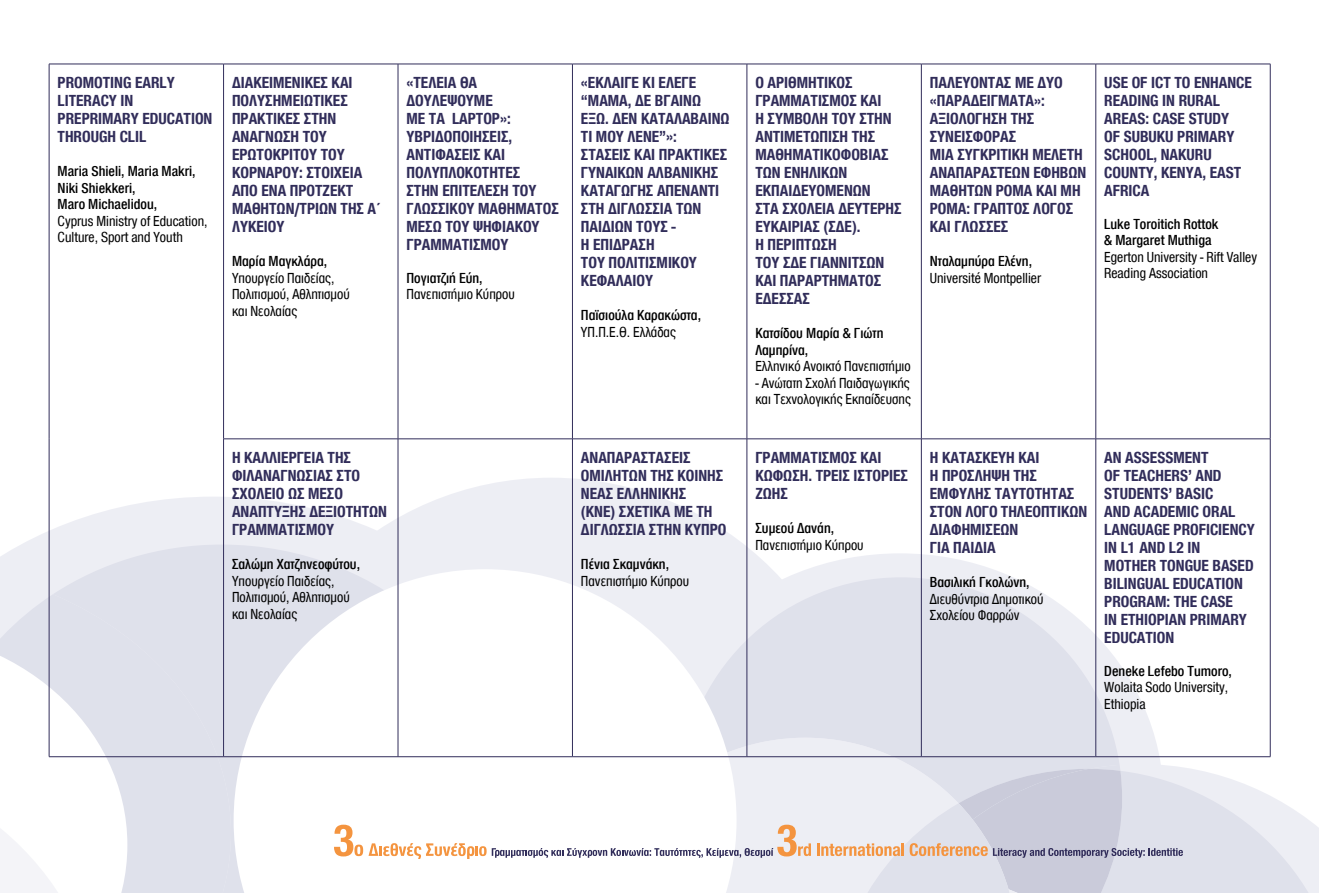
<style>
.page{position:relative;width:1319px;height:893px;background:#fff}
.page>*{position:absolute;margin:0;border:0;box-sizing:border-box;transform-origin:0 0}
.t1{font:700 16.5px/18px "CF Helvetica Cond";color:#312d5a}
.t2{font:15px/16.5px "CF Helvetica Cond";color:#000}
.t3{font:500 15px/16.5px "CF Helvetica Cond";color:#000}
</style>
<div class="page">
<svg style="left:398px;top:478px;width:356px;height:91px;fill:#edeef4"></svg>
<svg style="left:0;top:497px;width:587px;height:72px;fill:#edeef4"></svg>
<div style="left:0;top:564px;width:53px;height:30px;background:#edeef4"></div>
<svg style="left:636px;top:553px;width:461px;height:24px;fill:#edeef4"></svg>
<svg style="left:736px;top:577px;width:361px;height:52px;background:#e7e8f0"></svg>
<svg style="left:53px;top:545px;width:462px;height:84px;background:#e5e7ef"></svg>
<svg style="left:0;top:594px;width:231px;height:35px;background:#e0e2eb"></svg>
<svg style="left:233px;top:569px;width:503px;height:60px"></svg>
<svg style="left:0;top:629px;width:1318px;height:264px"></svg>
<hr style="left:49px;top:64px;width:174px;height:1px;background:#312d5a">
<hr style="left:49px;top:64px;width:1px;height:375px;background:#312d5a">
<hr style="left:223px;top:64px;width:175px;height:1px;background:#312d5a">
<hr style="left:223px;top:64px;width:1px;height:375px;background:#312d5a">
<hr style="left:398px;top:64px;width:174px;height:1px;background:#312d5a">
<hr style="left:397px;top:64px;width:1px;height:375px;background:#312d5a">
<hr style="left:572px;top:64px;width:174px;height:1px;background:#312d5a">
<hr style="left:572px;top:64px;width:1px;height:375px;background:#312d5a">
<hr style="left:746px;top:64px;width:175px;height:1px;background:#312d5a">
<hr style="left:746px;top:64px;width:1px;height:375px;background:#312d5a">
<hr style="left:921px;top:64px;width:174px;height:1px;background:#312d5a">
<hr style="left:920px;top:64px;width:1px;height:375px;background:#312d5a">
<hr style="left:1095px;top:64px;width:175px;height:1px;background:#312d5a">
<hr style="left:1095px;top:64px;width:1px;height:375px;background:#312d5a">
<hr style="left:1269px;top:64px;width:1px;height:375px;background:#312d5a">
<hr style="left:49px;top:439px;width:1px;height:317px;background:#312d5a">
<hr style="left:223px;top:439px;width:175px;height:1px;background:#312d5a">
<hr style="left:223px;top:439px;width:1px;height:317px;background:#312d5a">
<hr style="left:398px;top:439px;width:174px;height:1px;background:#312d5a">
<hr style="left:397px;top:439px;width:1px;height:317px;background:#312d5a">
<hr style="left:572px;top:439px;width:174px;height:1px;background:#312d5a">
<hr style="left:572px;top:439px;width:1px;height:317px;background:#312d5a">
<hr style="left:746px;top:439px;width:175px;height:1px;background:#312d5a">
<hr style="left:746px;top:439px;width:1px;height:317px;background:#312d5a">
<hr style="left:921px;top:439px;width:174px;height:1px;background:#312d5a">
<hr style="left:920px;top:439px;width:1px;height:317px;background:#312d5a">
<hr style="left:1095px;top:439px;width:175px;height:1px;background:#312d5a">
<hr style="left:1095px;top:439px;width:1px;height:317px;background:#312d5a">
<hr style="left:1269px;top:439px;width:1px;height:317px;background:#312d5a">
<hr style="left:49px;top:756px;width:174px;height:1px;background:#312d5a">
<hr style="left:223px;top:756px;width:175px;height:1px;background:#312d5a">
<hr style="left:398px;top:756px;width:174px;height:1px;background:#312d5a">
<hr style="left:572px;top:756px;width:174px;height:1px;background:#312d5a">
<hr style="left:746px;top:756px;width:175px;height:1px;background:#312d5a">
<hr style="left:921px;top:756px;width:174px;height:1px;background:#312d5a">
<hr style="left:1095px;top:756px;width:175px;height:1px;background:#312d5a">
<p class="t1" style="left:58px;top:73px;width:156px">PROMOTING EARLY<br>LITERACY IN<br>PREPRIMARY EDUCATION<br>THROUGH CLIL</p>
<p class="t3" style="left:58px;top:163px;width:139px">Maria Shieli, Maria Makri,<br>Niki Shiekkeri,<br>Maro Michaelidou,</p>
<p class="t2" style="left:58px;top:212px;width:151px">Cyprus Ministry of Education,<br>Culture, Sport and Youth</p>
<p class="t1" style="left:232px;top:73px;width:151px">ΔΙΑΚΕΙΜΕΝΙΚΕΣ ΚΑΙ<br>ΠΟΛΥΣΗΜΕΙΩΤΙΚΕΣ<br>ΠΡΑΚΤΙΚΕΣ ΣΤΗΝ<br>ΑΝΑΓΝΩΣΗ ΤΟΥ<br>ΕΡΩΤΟΚΡΙΤΟΥ ΤΟΥ<br>ΚΟΡΝΑΡΟΥ: ΣΤΟΙΧΕΙΑ<br>ΑΠΟ ΕΝΑ ΠΡΟΤΖΕΚΤ<br>ΜΑΘΗΤΩΝ/ΤΡΙΩΝ ΤΗΣ Α΄<br>ΛΥΚΕΙΟΥ</p>
<p class="t3" style="left:232px;top:253px;width:97px">Μαρία Μαγκλάρα,</p>
<p class="t2" style="left:232px;top:269px;width:119px">Υπουργείο Παιδείας,<br>Πολιτισμού, Αθλητισμού και Νεολαίας</p>
<p class="t1" style="left:406px;top:73px;width:154px">«ΤΕΛΕΙΑ ΘΑ<br>ΔΟΥΛΕΨΟΥΜΕ<br>ΜΕ ΤΑ LAPTOP»:<br>ΥΒΡΙΔΟΠΟΙΗΣΕΙΣ,<br>ΑΝΤΙΦΑΣΕΙΣ ΚΑΙ<br>ΠΟΛΥΠΛΟΚΟΤΗΤΕΣ<br>ΣΤΗΝ ΕΠΙΤΕΛΕΣΗ ΤΟΥ<br>ΓΛΩΣΣΙΚΟΥ ΜΑΘΗΜΑΤΟΣ<br>ΜΕΣΩ ΤΟΥ ΨΗΦΙΑΚΟΥ<br>ΓΡΑΜΜΑΤΙΣΜΟΥ</p>
<p class="t3" style="left:406px;top:269px;width:78px">Πογιατζιή Εύη,</p>
<p class="t2" style="left:406px;top:286px;width:110px">Πανεπιστήμιο Κύπρου</p>
<p class="t1" style="left:581px;top:73px;width:150px">«ΕΚΛΑΙΓΕ ΚΙ ΕΛΕΓΕ “ΜΑΜΑ, ΔΕ ΒΓΑΙΝΩ<br>ΕΞΩ. ΔΕΝ ΚΑΤΑΛΑΒΑΙΝΩ<br>ΤΙ ΜΟΥ ΛΕΝΕ”»:<br>ΣΤΑΣΕΙΣ ΚΑΙ ΠΡΑΚΤΙΚΕΣ<br>ΓΥΝΑΙΚΩΝ ΑΛΒΑΝΙΚΗΣ<br>ΚΑΤΑΓΩΓΗΣ ΑΠΕΝΑΝΤΙ<br>ΣΤΗ ΔΙΓΛΩΣΣΙΑ ΤΩΝ<br>ΠΑΙΔΙΩΝ ΤΟΥΣ -<br>Η ΕΠΙΔΡΑΣΗ<br>ΤΟΥ ΠΟΛΙΤΙΣΜΙΚΟΥ<br>ΚΕΦΑΛΑΙΟΥ</p>
<p class="t3" style="left:581px;top:307px;width:121px">Παϊσιούλα Καρακώστα,</p>
<p class="t2" style="left:581px;top:323px;width:97px">ΥΠ.Π.Ε.Θ. Ελλάδας</p>
<p class="t1" style="left:232px;top:448px;width:156px">Η ΚΑΛΛΙΕΡΓΕΙΑ ΤΗΣ<br>ΦΙΛΑΝΑΓΝΩΣΙΑΣ ΣΤΟ<br>ΣΧΟΛΕΙΟ ΩΣ ΜΕΣΟ<br>ΑΝΑΠΤΥΞΗΣ ΔΕΞΙΟΤΗΤΩΝ<br>ΓΡΑΜΜΑΤΙΣΜΟΥ</p>
<p class="t3" style="left:232px;top:556px;width:129px">Σαλώμη Χατζηνεοφύτου,</p>
<p class="t2" style="left:232px;top:572px;width:119px">Υπουργείο Παιδείας,<br>Πολιτισμού, Αθλητισμού και Νεολαίας</p>
<p class="t1" style="left:581px;top:448px;width:147px">ΑΝΑΠΑΡΑΣΤΑΣΕΙΣ<br>ΟΜΙΛΗΤΩΝ ΤΗΣ ΚΟΙΝΗΣ<br>ΝΕΑΣ ΕΛΛΗΝΙΚΗΣ<br>(ΚΝΕ) ΣΧΕΤΙΚΑ ΜΕ ΤΗ<br>ΔΙΓΛΩΣΣΙΑ ΣΤΗΝ ΚΥΠΡΟ</p>
<p class="t3" style="left:581px;top:556px;width:90px">Πένια Σκαμνάκη,</p>
<p class="t2" style="left:581px;top:572px;width:110px">Πανεπιστήμιο Κύπρου</p>
<p class="t1" style="left:755px;top:73px;width:148px">Ο ΑΡΙΘΜΗΤΙΚΟΣ<br>ΓΡΑΜΜΑΤΙΣΜΟΣ ΚΑΙ<br>Η ΣΥΜΒΟΛΗ ΤΟΥ ΣΤΗΝ<br>ΑΝΤΙΜΕΤΩΠΙΣΗ ΤΗΣ<br>ΜΑΘΗΜΑΤΙΚΟΦΟΒΙΑΣ<br>ΤΩΝ ΕΝΗΛΙΚΩΝ<br>ΕΚΠΑΙΔΕΥΟΜΕΝΩΝ<br>ΣΤΑ ΣΧΟΛΕΙΑ ΔΕΥΤΕΡΗΣ<br>ΕΥΚΑΙΡΙΑΣ (ΣΔΕ).<br>Η ΠΕΡΙΠΤΩΣΗ<br>ΤΟΥ ΣΔΕ ΓΙΑΝΝΙΤΣΩΝ<br>ΚΑΙ ΠΑΡΑΡΤΗΜΑΤΟΣ<br>ΕΔΕΣΣΑΣ</p>
<p class="t3" style="left:755px;top:325px;width:129px">Κατσίδου Μαρία &amp; Γιώτη<br>Λαμπρίνα,</p>
<p class="t2" style="left:755px;top:358px;width:157px">Ελληνικό Ανοικτό Πανεπιστήμιο</p>
<p class="t2" style="left:755px;top:374px;width:157px">- Ανώτατη Σχολή Παιδαγωγικής και Τεχνολογικής Εκπαίδευσης</p>
<p class="t1" style="left:755px;top:448px;width:154px">ΓΡΑΜΜΑΤΙΣΜΟΣ ΚΑΙ<br>ΚΩΦΩΣΗ. ΤΡΕΙΣ ΙΣΤΟΡΙΕΣ<br>ΖΩΗΣ</p>
<p class="t3" style="left:755px;top:520px;width:80px">Συμεού Δανάη,</p>
<p class="t2" style="left:755px;top:536px;width:110px">Πανεπιστήμιο Κύπρου</p>
<p class="t1" style="left:929px;top:73px;width:158px">ΠΑΛΕΥΟΝΤΑΣ ΜΕ ΔΥΟ «ΠΑΡΑΔΕΙΓΜΑΤΑ»:<br>ΑΞΙΟΛΟΓΗΣΗ ΤΗΣ<br>ΣΥΝΕΙΣΦΟΡΑΣ<br>ΜΙΑ ΣΥΓΚΡΙΤΙΚΗ ΜΕΛΕΤΗ<br>ΑΝΑΠΑΡΑΣΤΕΩΝ ΕΦΗΒΩΝ<br>ΜΑΘΗΤΩΝ ΡΟΜΑ ΚΑΙ ΜΗ<br>ΡΟΜΑ: ΓΡΑΠΤΟΣ ΛΟΓΟΣ<br>ΚΑΙ ΓΛΩΣΣΕΣ</p>
<p class="t3" style="left:929px;top:253px;width:104px">Nταλαμπύρα Ελένη,</p>
<p class="t2" style="left:929px;top:269px;width:113px">Université Montpellier</p>
<p class="t1" style="left:1104px;top:73px;width:149px">USE OF ICT TO ENHANCE<br>READING IN RURAL<br>AREAS: CASE STUDY<br>OF SUBUKU PRIMARY<br>SCHOOL, NAKURU<br>COUNTY, KENYA, EAST<br>AFRICA</p>
<p class="t3" style="left:1104px;top:215px;width:116px">Luke Toroitich Rottok &amp; Margaret Muthiga</p>
<p class="t2" style="left:1104px;top:248px;width:154px">Egerton University - Rift Valley<br>Reading Association</p>
<p class="t1" style="left:929px;top:448px;width:159px">Η ΚΑΤΑΣΚΕΥΗ ΚΑΙ<br>Η ΠΡΟΣΛΗΨΗ ΤΗΣ<br>ΕΜΦΥΛΗΣ ΤΑΥΤΟΤΗΤΑΣ<br>ΣΤΟΝ ΛΟΓΟ ΤΗΛΕΟΠΤΙΚΩΝ<br>ΔΙΑΦΗΜΙΣΕΩΝ<br>ΓΙΑ ΠΑΙΔΙΑ</p>
<p class="t3" style="left:929px;top:574px;width:101px">Βασιλική Γκολώνη,</p>
<p class="t2" style="left:929px;top:590px;width:115px">Διευθύντρια Δημοτικού<br>Σχολείου Φαρρών</p>
<p class="t1" style="left:1104px;top:448px;width:152px">AN ASSESSMENT<br>OF TEACHERS’ AND<br>STUDENTS’ BASIC<br>AND ACADEMIC ORAL<br>LANGUAGE PROFICIENCY<br>IN L1 AND L2 IN<br>MOTHER TONGUE BASED<br>BILINGUAL EDUCATION<br>PROGRAM: THE CASE<br>IN ETHIOPIAN PRIMARY<br>EDUCATION</p>
<p class="t3" style="left:1104px;top:662px;width:129px">Deneke Lefebo Tumoro,</p>
<p class="t2" style="left:1104px;top:679px;width:125px">Wolaita Sodo University,<br>Ethiopia</p>
</div>
